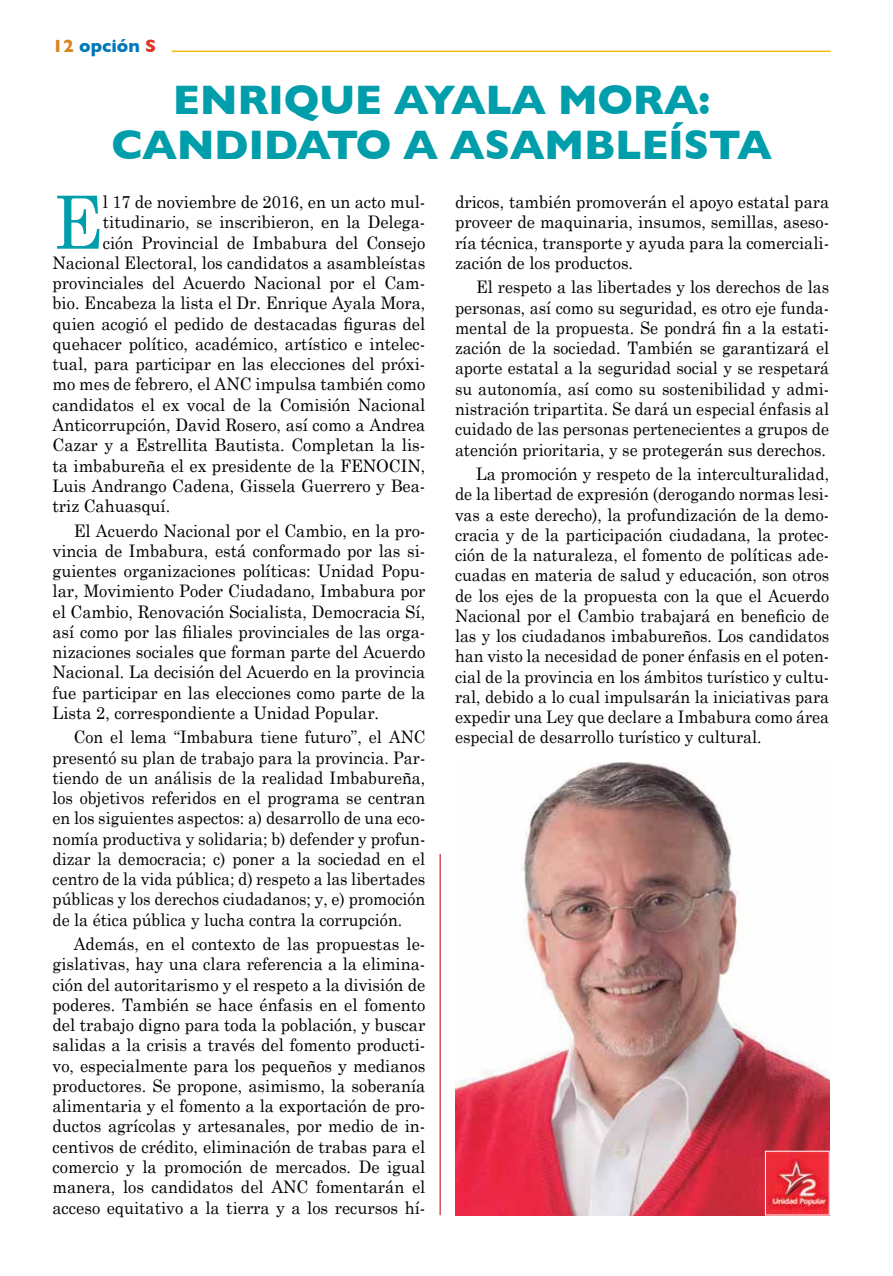
<style>
.page{position:relative;width:893px;height:1276px;background:#fff}
.page>*{position:absolute;margin:0;border:0;box-sizing:border-box;transform-origin:0 0}
.t1{font:73.35px "Century Schoolbook";color:#009eab;scale:.95 1}
.t2{font:700 42px/45px "Gill Sans";letter-spacing:-.01em;color:#009eab;text-align:center}
.t3{font:700 18px "Gill Sans";color:#0077b6}
.t4{font:17.25px/20.2px "Century Schoolbook";color:#000;text-align:justify;scale:.95 1}
.t5{font:17.25px/20.2px "Century Schoolbook";color:#000;text-align:justify;scale:.93 1}
.s1{color:#d88624}
.s2{color:#e13328}
</style>
<div class="page">
<hr style="left:172px;top:51px;width:659px;height:1px;background:#fdb913">
<hr style="left:440px;top:854px;width:1px;height:361px;background:#c4161c">
<img style="left:455px;top:762px;width:374px;height:453px">
<img style="left:767px;top:1153px;width:60px;height:60px">
<div style="left:765px;top:1151px;width:64px;height:64px;border:1px solid #fff"></div>
<p class="t3" style="left:53px;top:35px;width:105px"><span class="s1">12</span> opción <span class="s2">S</span></p>
<h2 class="t2" style="left:111px;top:77px;width:662px">ENRIQUE AYALA MORA:<br>CANDIDATO A ASAMBLEÍSTA</h2>
<h1 class="t1" style="left:53px;top:176px;width:54px">E</h1>
<p class="t4" style="left:103px;top:191px;width:341px">l 17 de noviembre de 2016, en un acto mul-</p>
<p class="t4" style="left:455px;top:191px;width:395px">dricos, también promoverán el apoyo estatal para proveer de maquinaria, insumos, semillas, aseso&shy;ría técnica, transporte y ayuda para la comerciali&shy;zación de los productos.</p>
<p class="t5" style="left:455px;top:277px;width:404px;text-indent:21px">El respeto a las libertades y los derechos de las personas, así como su seguridad, es otro eje funda&shy;mental de la propuesta. Se pondrá fin a la estati&shy;zación de la sociedad. También se garantizará el aporte estatal a la seguridad social y se respetará su autonomía, así como su sostenibilidad y admi&shy;nistración tripartita. Se dará un especial énfasis al cuidado de las personas pertenecientes a grupos de atención prioritaria, y se protegerán sus derechos.</p>
<p class="t5" style="left:455px;top:463px;width:404px;text-indent:21px">La promoción y respeto de la interculturalidad, de la libertad de expresión (derogando normas lesi&shy;vas a este derecho), la profundización de la demo&shy;cracia y de la participación ciudadana, la protec&shy;ción de la naturaleza, el fomento de políticas ade&shy;cuadas en materia de salud y educación, son otros de los ejes de la propuesta con la que el Acuerdo Nacional por el Cambio trabajará en beneficio de las y los ciudadanos imbabureños. Los candidatos han visto la necesidad de poner énfasis en el poten&shy;cial de la provincia en los ámbitos turístico y cultu&shy;ral, debido a lo cual impulsarán la iniciativas para expedir una Ley que declare a Imbabura como área especial de desarrollo turístico y cultural.</p>
<p class="t4" style="left:103px;top:212px;width:341px">titudinario, se inscribieron, en la Delega-</p>
<p class="t4" style="left:103px;top:232px;width:341px">ción Provincial de Imbabura del Consejo</p>
<p class="t4" style="left:53px;top:252px;width:394px">Nacional Electoral, los candidatos a asambleístas</p>
<p class="t4" style="left:53px;top:272px;width:394px">provinciales del Acuerdo Nacional por el Cam-</p>
<p class="t4" style="left:53px;top:293px;width:394px">bio. Encabeza la lista el Dr. Enrique Ayala Mora,</p>
<p class="t4" style="left:53px;top:313px;width:394px">quien acogió el pedido de destacadas figuras del</p>
<p class="t4" style="left:53px;top:333px;width:394px">quehacer político, académico, artístico e intelec-</p>
<p class="t4" style="left:53px;top:353px;width:394px">tual, para participar en las elecciones del próxi-</p>
<p class="t4" style="left:53px;top:374px;width:394px">mo mes de febrero, el ANC impulsa también como</p>
<p class="t4" style="left:53px;top:394px;width:394px">candidatos el ex vocal de la Comisión Nacional</p>
<p class="t4" style="left:53px;top:414px;width:394px">Anticorrupción, David Rosero, así como a Andrea</p>
<p class="t4" style="left:53px;top:434px;width:394px">Cazar y a Estrellita Bautista. Completan la lis-</p>
<p class="t4" style="left:53px;top:455px;width:394px">ta imbabureña el ex presidente de la FENOCIN,</p>
<p class="t4" style="left:53px;top:475px;width:394px">Luis Andrango Cadena, Gissela Guerrero y Bea-</p>
<p class="t4" style="left:53px;top:495px;width:125px">triz Cahuasquí.</p>
<p class="t4" style="left:53px;top:520px;width:394px;text-indent:21px">El Acuerdo Nacional por el Cambio, en la pro&shy;vincia de Imbabura, está conformado por las si&shy;guientes organizaciones políticas: Unidad Popu&shy;lar, Movimiento Poder Ciudadano, Imbabura por el Cambio, Renovación Socialista, Democracia Sí, así como por las filiales provinciales de las orga&shy;nizaciones sociales que forman parte del Acuerdo Nacional. La decisión del Acuerdo en la provincia fue participar en las elecciones como parte de la Lista 2, correspondiente a Unidad Popular.</p>
<p class="t5" style="left:53px;top:726px;width:402px;text-indent:21px">Con el lema “Imbabura tiene futuro”, el ANC presentó su plan de trabajo para la provincia. Par&shy;tiendo de un análisis de la realidad Imbabureña, los objetivos referidos en el programa se centran en los siguientes aspectos: a) desarrollo de una eco&shy;nomía productiva y solidaria; b) defender y profun&shy;dizar la democracia; c) poner a la sociedad en el centro de la vida pública; d) respeto a las libertades públicas y los derechos ciudadanos; y, e) promoción de la ética pública y lucha contra la corrupción.</p>
<p class="t4" style="left:53px;top:933px;width:394px;text-indent:21px">Además, en el contexto de las propuestas le&shy;gislativas, hay una clara referencia a la elimina&shy;ción del autoritarismo y el respeto a la división de poderes. También se hace énfasis en el fomento del trabajo digno para toda la población, y buscar salidas a la crisis a través del fomento producti&shy;vo, especialmente para los pequeños y medianos productores. Se propone, asimismo, la soberanía alimentaria y el fomento a la exportación de pro&shy;ductos agrícolas y artesanales, por medio de in&shy;centivos de crédito, eliminación de trabas para el comercio y la promoción de mercados. De igual manera, los candidatos del ANC fomentarán el acceso equitativo a la tierra y a los recursos hí-</p>
</div>
